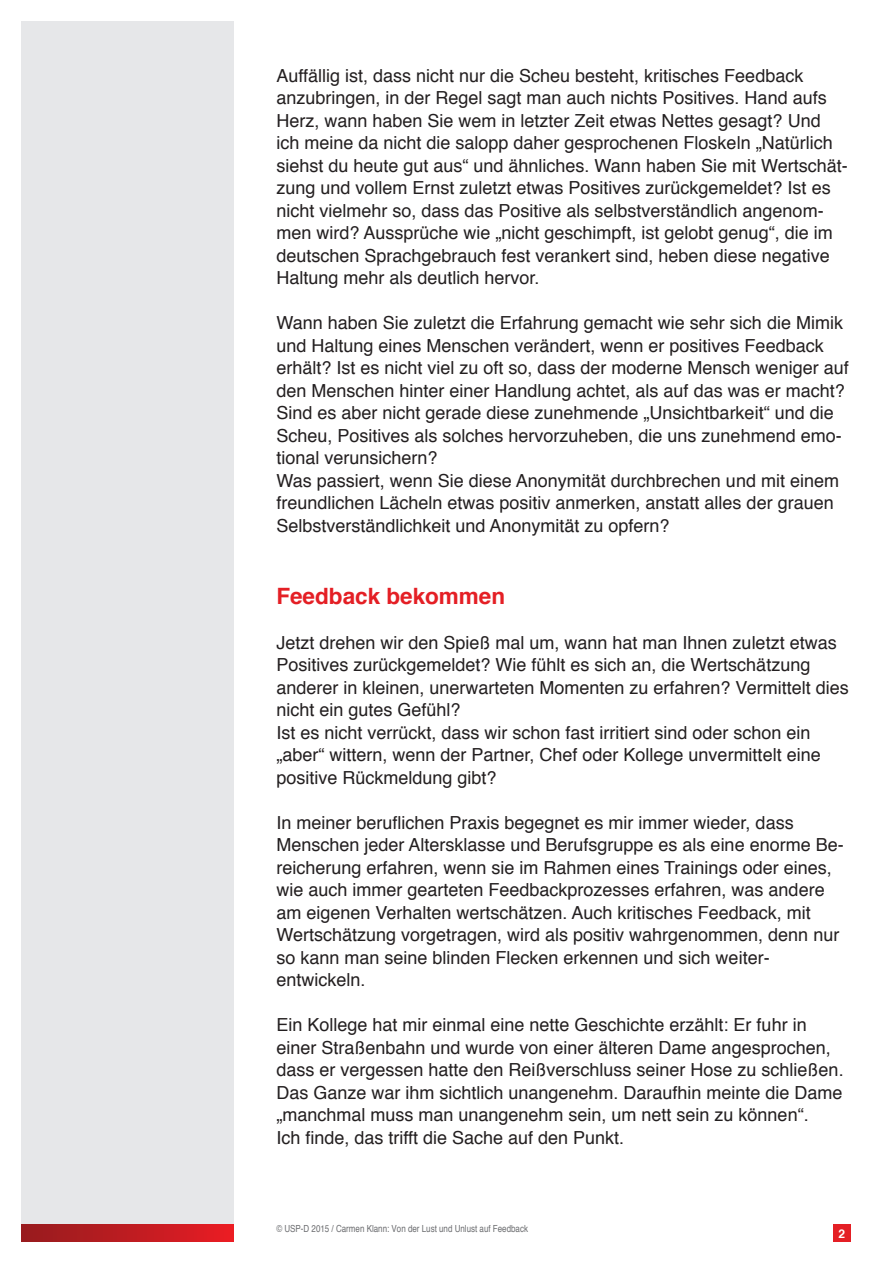
<style>
.page{position:relative;width:893px;height:1263px;background:#fff}
.page>*{position:absolute;margin:0;border:0;box-sizing:border-box;transform-origin:0 0}
.t1{font:700 22.5px "Helvetica";color:#e41f25}
.t2{font:18px/22.5px "Helvetica";color:#231f20}
.t3{font:700 12px "Helvetica";color:#fff}
.t4{font:condensed 9.75px "Helvetica";color:#6c6d70}
</style>
<div class="page">
<div style="left:21px;top:21px;width:213px;height:1221px;background:#e6e7e9"></div>
<div style="left:833px;top:1225px;width:17px;height:17px;background:#e41f25"></div>
<div style="left:21px;top:1225px;width:213px;height:17px;background:linear-gradient(to right,#951b1e,#e91c24)"></div>
<p class="t2" style="left:276px;top:65px;width:573px">Auffällig ist, dass nicht nur die Scheu besteht, kritisches Feedback anzubringen, in der Regel sagt man auch nichts Positives. Hand aufs Herz, wann haben Sie wem in letzter Zeit etwas Nettes gesagt? Und ich meine da nicht die salopp daher gesprochenen Floskeln „Natürlich siehst du heute gut aus“ und ähnliches. Wann haben Sie mit Wertschät&shy;zung und vollem Ernst zuletzt etwas Positives zurückgemeldet? Ist es nicht vielmehr so, dass das Positive als selbstverständlich angenom&shy;men wird? Aussprüche wie „nicht geschimpft, ist gelobt genug“, die im deutschen Sprachgebrauch fest verankert sind, heben diese negative Haltung mehr als deutlich hervor.</p>
<p class="t2" style="left:276px;top:312px;width:574px">Wann haben Sie zuletzt die Erfahrung gemacht wie sehr sich die Mimik und Haltung eines Menschen verändert, wenn er positives Feedback erhält? Ist es nicht viel zu oft so, dass der moderne Mensch weniger auf den Menschen hinter einer Handlung achtet, als auf das was er macht?<br>Sind es aber nicht gerade diese zunehmende „Unsichtbarkeit“ und die Scheu, Positives als solches hervorzuheben, die uns zunehmend emo&shy;tional verunsichern?<br>Was passiert, wenn Sie diese Anonymität durchbrechen und mit einem freundlichen Lächeln etwas positiv anmerken, anstatt alles der grauen Selbstverständlichkeit und Anonymität zu opfern?</p>
<p class="t1" style="left:276px;top:577px;width:230px">Feedback bekommen</p>
<p class="t2" style="left:276px;top:632px;width:574px">Jetzt drehen wir den Spieß mal um, wann hat man Ihnen zuletzt etwas Positives zurückgemeldet? Wie fühlt es sich an, die Wertschätzung anderer in kleinen, unerwarteten Momenten zu erfahren? Vermittelt dies nicht ein gutes Gefühl?<br>Ist es nicht verrückt, dass wir schon fast irritiert sind oder schon ein „aber“ wittern, wenn der Partner, Chef oder Kollege unvermittelt eine positive Rückmeldung gibt?</p>
<p class="t2" style="left:276px;top:812px;width:569px">In meiner beruflichen Praxis begegnet es mir immer wieder, dass Menschen jeder Altersklasse und Berufsgruppe es als eine enorme Be&shy;reicherung erfahren, wenn sie im Rahmen eines Trainings oder eines, wie auch immer gearteten Feedbackprozesses erfahren, was andere am eigenen Verhalten wertschätzen. Auch kritisches Feedback, mit Wertschätzung vorgetragen, wird als positiv wahrgenommen, denn nur so kann man seine blinden Flecken erkennen und sich weiter&shy;entwickeln.</p>
<p class="t2" style="left:276px;top:1014px;width:569px">Ein Kollege hat mir einmal eine nette Geschichte erzählt: Er fuhr in einer Straßenbahn und wurde von einer älteren Dame angesprochen, dass er vergessen hatte den Reißverschluss seiner Hose zu schließen.<br>Das Ganze war ihm sichtlich unangenehm. Daraufhin meinte die Dame „manchmal muss man unangenehm sein, um nett sein zu können“.<br>Ich finde, das trifft die Sache auf den Punkt.</p>
<p class="t4" style="left:276px;top:1223px;width:253px">© USP-D 2015 / Carmen Klann: Von der Lust und Unlust auf Feedback</p>
<p class="t3" style="left:839px;top:1224px;width:8px">2</p>
</div>
